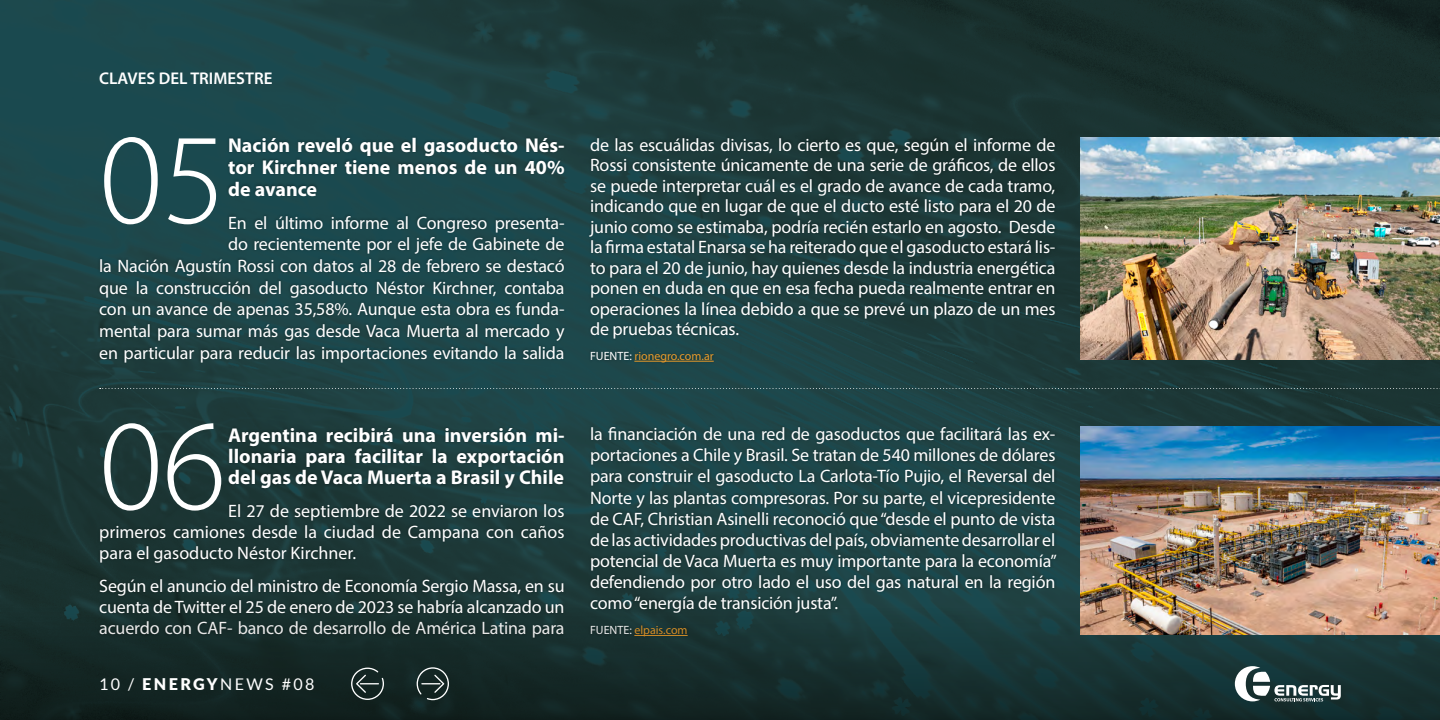
<style>
.page{position:relative;width:1440px;height:720px;background:#fff}
.page>*{position:absolute;margin:0;border:0;box-sizing:border-box;transform-origin:0 0}
.t1{font:300 130px "Myriad Pro";color:#fff}
.t2{font:700 20px/21.6px "Myriad Pro";color:#fff;text-align:justify}
.t3{font:18px/20.5px "Myriad Pro";letter-spacing:-.01em;color:#fff;text-align:justify}
.t4{font:600 17px "Myriad Pro";color:#fff}
.t5{font:16.1px "Lato";letter-spacing:.15em;color:#fff}
.t6{font:12px "Myriad Pro";color:#e89b2b}
.s1{font-weight:900}
.s2{color:#fff}
</style>
<div class="page">
<img style="left:0;top:0;width:1440px;height:587px">
<div style="left:97px;top:135px;width:960px;height:230px;background:#000;opacity:.34"></div>
<hr style="left:634px;top:361px;width:80px;height:1px;background:#e89b2b">
<div style="left:97px;top:424px;width:962px;height:216px;background:#000;opacity:.34"></div>
<svg style="left:0;top:587px;width:1440px;height:133px;background:#162f2e"></svg>
<img style="left:1081px;top:137px;width:359px;height:223px">
<img style="left:1081px;top:427px;width:359px;height:207px">
<svg style="left:100px;top:388px;width:1340px;height:1px"></svg>
<svg style="left:351px;top:668px;width:33px;height:32px"></svg>
<svg style="left:417px;top:667px;width:32px;height:33px"></svg>
<svg style="left:1235px;top:666px;width:106px;height:35px"></svg>
<p class="t4" style="left:99px;top:67px;width:175px">CLAVES DEL TRIMESTRE</p>
<h1 class="t1" style="left:99px;top:101px;width:128px">05</h1>
<p class="t2" style="left:228px;top:134px;width:338px">Nación reveló que el gasoducto Nés&shy;tor Kirchner tiene menos de un 40% de avance</p>
<p class="t3" style="left:99px;top:212px;width:467px;line-height:21.6px;text-align:right">En el último informe al Congreso presenta-<br>do recientemente por el jefe de Gabinete de<br>la Nación Agustín Rossi con datos al 28 de febrero se destacó que la construcción del gasoducto Néstor Kirchner, contaba con un avance de apenas 35,58%. Aunque esta obra es funda&shy;mental para sumar más gas desde Vaca Muerta al mercado y en particular para reducir las importaciones evitando la salida</p>
<h1 class="t1" style="left:99px;top:388px;width:128px">06</h1>
<p class="t2" style="left:228px;top:424px;width:338px;line-height:21.2px">Argentina recibirá una inversión mi&shy;llonaria para facilitar la exportación del gas de Vaca Muerta a Brasil y Chile</p>
<p class="t3" style="left:99px;top:500px;width:467px;line-height:21.2px;text-indent:129px">El 27 de septiembre de 2022 se enviaron los primeros camiones desde la ciudad de Campana con caños para el gasoducto Néstor Kirchner.</p>
<p class="t3" style="left:99px;top:575px;width:467px;line-height:21.2px">Según el anuncio del ministro de Economía Sergio Massa, en su cuenta de Twitter el 25 de enero de 2023 se habría alcanzado un acuerdo con CAF- banco de desarrollo de América Latina para</p>
<p class="t5" style="left:99px;top:675px;width:217px">10 / <span class="s1">ENERGY</span>NEWS #08</p>
<p class="t3" style="left:590px;top:134px;width:467px">de las escuálidas divisas, lo cierto es que, según el informe de Rossi consistente únicamente de una serie de gráficos, de ellos se puede interpretar cuál es el grado de avance de cada tramo, indicando que en lugar de que el ducto esté listo para el 20 de junio como se estimaba, podría recién estarlo en agosto. Desde la firma estatal Enarsa se ha reiterado que el gasoducto estará lis&shy;to para el 20 de junio, hay quienes desde la industria energética ponen en duda en que en esa fecha pueda realmente entrar en operaciones la línea debido a que se prevé un plazo de un mes de pruebas técnicas.</p>
<p class="t6" style="left:590px;top:349px;width:125px"><span class="s2">FUENTE:</span> rionegro.com.ar</p>
<p class="t3" style="left:590px;top:423px;width:468px;line-height:21.1px">la financiación de una red de gasoductos que facilitará las ex&shy;portaciones a Chile y Brasil. Se tratan de 540 millones de dólares para construir el gasoducto La Carlota-Tío Pujio, el Reversal del Norte y las plantas compresoras. Por su parte, el vicepresidente de CAF, Christian Asinelli reconoció que “desde el punto de vista de las actividades productivas del país, obviamente desarrollar el potencial de Vaca Muerta es muy importante para la economía” defendiendo por otro lado el uso del gas natural en la región como “energía de transición justa”.</p>
<p class="t6" style="left:590px;top:623px;width:99px"><span class="s2">FUENTE:</span> elpais.com</p>
</div>
